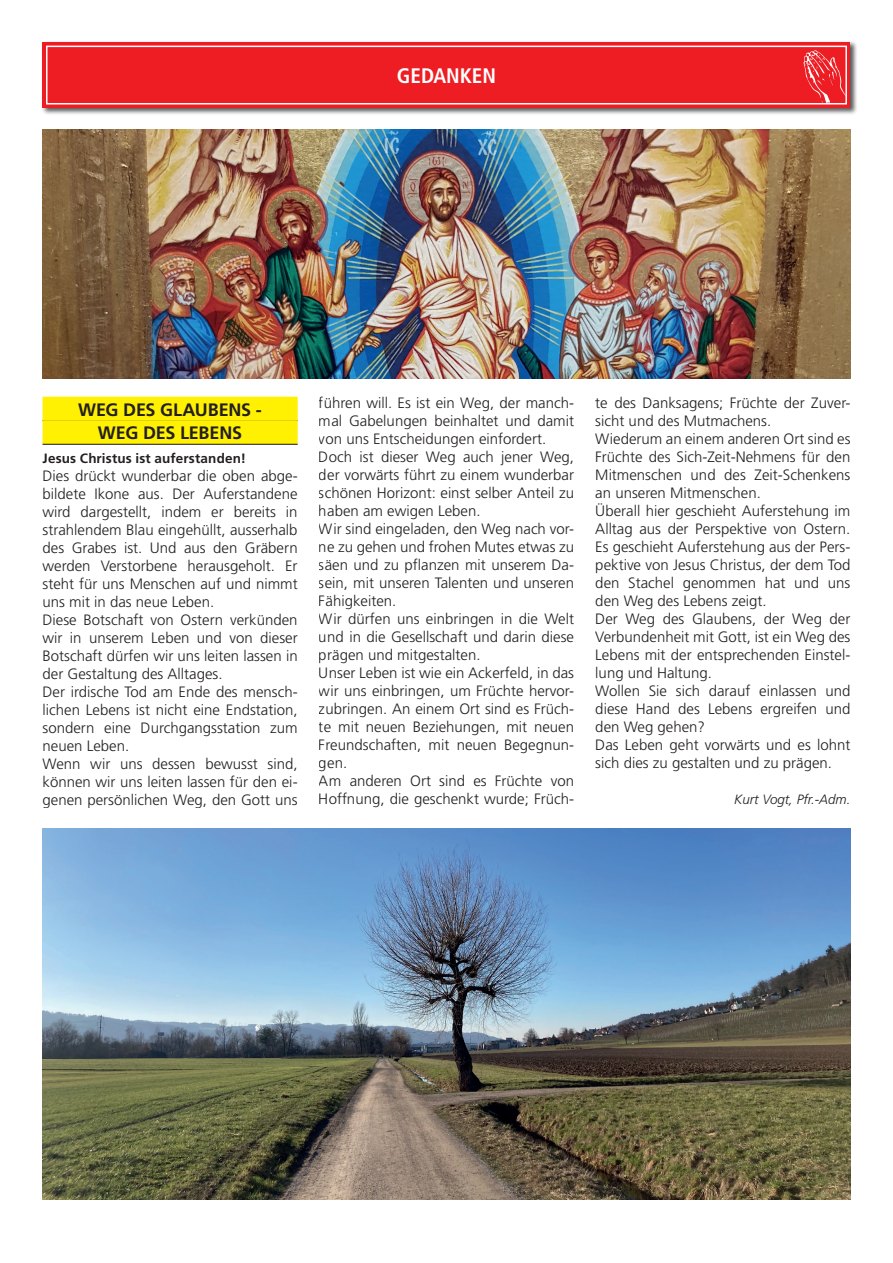
<style>
.page{position:relative;width:893px;height:1263px;background:#fff}
.page>*{position:absolute;margin:0;border:0;box-sizing:border-box;transform-origin:0 0}
.t1{font:700 condensed 21px "Frutiger LT Pro";color:#fff}
.t2{font:700 18px/23.5px "Frutiger LT Pro";letter-spacing:-.01em;color:#231f20;text-align:center}
.t3{font:300 15px/18px "Frutiger LT Pro";color:#231f20}
.t4{font:700 13.5px "Frutiger LT Pro";letter-spacing:.01em;color:#231f20}
.t5{font:italic 300 13.5px "Frutiger LT Pro";color:#231f20}
</style>
<div class="page">
<div style="left:41px;top:40px;width:817px;height:75px;background:#231f20;opacity:.75"></div>
<div style="left:43px;top:42px;width:807px;height:66px;background:#ee1d23"></div>
<div style="left:46px;top:46px;width:801px;height:58px;border:2px solid #fff"></div>
<svg style="left:804px;top:50px;width:42px;height:54px"></svg>
<div style="left:43px;top:397px;width:255px;height:24px;background:#fff101"></div>
<div style="left:43px;top:420px;width:255px;height:24px;background:#fff101"></div>
<hr style="left:43px;top:444px;width:255px;height:1px;background:#231f20">
<img style="left:43px;top:828px;width:807px;height:371px">
<img style="left:43px;top:130px;width:807px;height:248px">
<p class="t1" style="left:397px;top:63px;width:101px">GEDANKEN</p>
<p class="t2" style="left:78px;top:398px;width:185px">WEG DES GLAUBENS -<br>WEG DES LEBENS</p>
<p class="t4" style="left:43px;top:450px;width:205px">Jesus Christus ist auferstanden!</p>
<p class="t3" style="left:43px;top:466px;width:257px">Dies drückt wunderbar die oben abge&shy;bildete Ikone aus. Der Auferstandene wird dargestellt, indem er bereits in strahlendem Blau eingehüllt, ausserhalb des Grabes ist. Und aus den Gräbern werden Verstorbene herausgeholt. Er steht für uns Menschen auf und nimmt uns mit in das neue Leben.<br>Diese Botschaft von Ostern verkünden wir in unserem Leben und von dieser Botschaft dürfen wir uns leiten lassen in der Gestaltung des Alltages.<br>Der irdische Tod am Ende des mensch&shy;lichen Lebens ist nicht eine Endstation, sondern eine Durchgangsstation zum neuen Leben.<br>Wenn wir uns dessen bewusst sind, können wir uns leiten lassen für den ei&shy;genen persönlichen Weg, den Gott uns</p>
<p class="t3" style="left:319px;top:394px;width:257px">führen will. Es ist ein Weg, der manch&shy;mal Gabelungen beinhaltet und damit von uns Entscheidungen einfordert.<br>Doch ist dieser Weg auch jener Weg, der vorwärts führt zu einem wunderbar schönen Horizont: einst selber Anteil zu haben am ewigen Leben.<br>Wir sind eingeladen, den Weg nach vor&shy;ne zu gehen und frohen Mutes etwas zu säen und zu pflanzen mit unserem Da&shy;sein, mit unseren Talenten und unseren Fähigkeiten.<br>Wir dürfen uns einbringen in die Welt und in die Gesellschaft und darin diese prägen und mitgestalten.<br>Unser Leben ist wie ein Ackerfeld, in das wir uns einbringen, um Früchte hervor&shy;zubringen. An einem Ort sind es Früch&shy;te mit neuen Beziehungen, mit neuen Freundschaften, mit neuen Begegnun&shy;gen.<br>Am anderen Ort sind es Früchte von Hoffnung, die geschenkt wurde; Früch-</p>
<p class="t3" style="left:595px;top:394px;width:257px">te des Danksagens; Früchte der Zuver&shy;sicht und des Mutmachens.<br>Wiederum an einem anderen Ort sind es Früchte des Sich-Zeit-Nehmens für den Mitmenschen und des Zeit-Schenkens an unseren Mitmenschen.<br>Überall hier geschieht Auferstehung im Alltag aus der Perspektive von Ostern.<br>Es geschieht Auferstehung aus der Pers&shy;pektive von Jesus Christus, der dem Tod den Stachel genommen hat und uns den Weg des Lebens zeigt.<br>Der Weg des Glaubens, der Weg der Verbundenheit mit Gott, ist ein Weg des Lebens mit der entsprechenden Einstel&shy;lung und Haltung.<br>Wollen Sie sich darauf einlassen und diese Hand des Lebens ergreifen und den Weg gehen?<br>Das Leben geht vorwärts und es lohnt sich dies zu gestalten und zu prägen.</p>
<p class="t5" style="left:734px;top:792px;width:118px">Kurt Vogt, Pfr.-Adm.</p>
</div>
